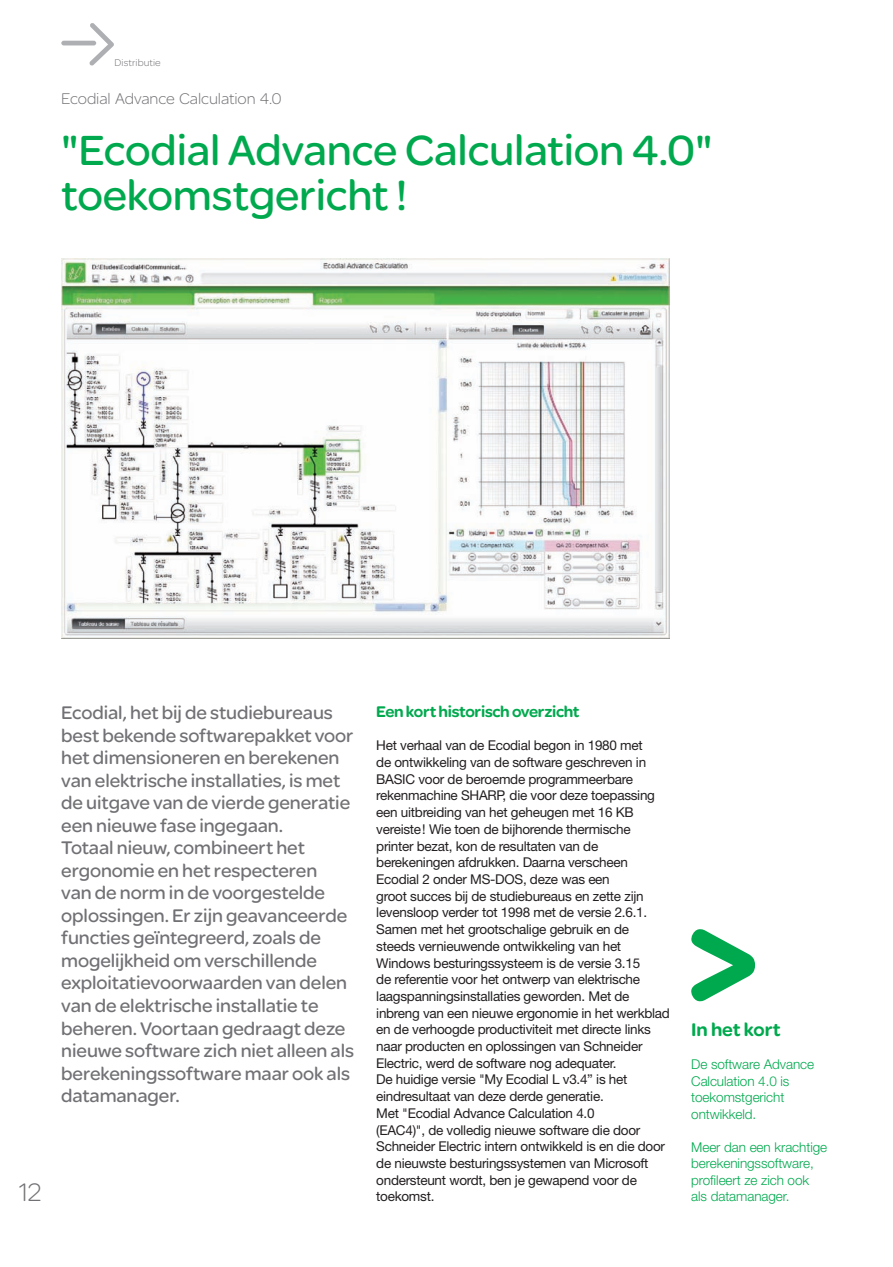
<style>
.page{position:relative;width:893px;height:1267px;background:#fff}
.page>*{position:absolute;margin:0;border:0;box-sizing:border-box;transform-origin:0 0}
.t1{font:45px "SE Optimist";letter-spacing:-.005em;color:#00a94e}
.t2{font:300 27px "SE Optimist";color:#717074}
.t3{font:19.5px/22.5px "SE Optimist";letter-spacing:-.005em;color:#717074}
.t4{font:900 19.5px "SE Optimist";letter-spacing:-.005em;color:#00a94e}
.t5{font:300 16.5px "SE Optimist";letter-spacing:-.005em;color:#717074}
.t6{font:900 16.5px "SE Optimist";letter-spacing:-.02em;color:#00a94e}
.t7{font:13.5px/16.6px "Helvetica Neue LT Std";letter-spacing:-.02em;color:#231f20}
.t8{font:300 13.5px/16.5px "Helvetica Neue LT Std";letter-spacing:-.005em;color:#00a94e}
.t9{font:300 10.5px "SE Optimist";letter-spacing:.01em;color:#717074}
</style>
<div class="page">
<hr style="left:61px;top:41px;width:35px;height:4px;background:#aeafb3;border-radius:2px">
<svg style="left:89px;top:23px;width:25px;height:43px"></svg>
<img style="left:61px;top:258px;width:608px;height:380px">
<svg style="left:691px;top:929px;width:63px;height:73px"></svg>
<p class="t9" style="left:114px;top:55px;width:48px">Distributie</p>
<p class="t5" style="left:61px;top:88px;width:222px">Ecodial Advance Calculation 4.0</p>
<p class="t1" style="left:61px;top:119px;width:652px">"Ecodial Advance Calculation 4.0"</p>
<h1 class="t1" style="left:61px;top:164px;width:347px">toekomstgericht !</h1>
<p class="t3" style="left:61px;top:701px;width:294px">Ecodial, het bij de studiebureaus best bekende softwarepakket voor het dimensioneren en berekenen van elektrische installaties, is met de uitgave van de vierde generatie een nieuwe fase ingegaan.<br>Totaal nieuw, combineert het ergonomie en het respecteren<br>van de norm in de voorgestelde oplossingen. Er zijn geavanceerde functies geïntegreerd, zoals de mogelijkheid om verschillende exploitatievoorwaarden van delen van de elektrische installatie te beheren. Voortaan gedraagt deze nieuwe software zich niet alleen als berekeningssoftware maar ook als datamanager.</p>
<p class="t6" style="left:376px;top:699px;width:205px">Een kort historisch overzicht</p>
<p class="t7" style="left:376px;top:737px;width:295px">Het verhaal van de Ecodial begon in 1980 met<br>de ontwikkeling van de software geschreven in BASIC voor de beroemde programmeerbare rekenmachine SHARP, die voor deze toepassing een uitbreiding van het geheugen met 16 KB vereiste! Wie toen de bijhorende thermische printer bezat, kon de resultaten van de berekeningen afdrukken. Daarna verscheen Ecodial 2 onder MS-DOS, deze was een<br>groot succes bij de studiebureaus en zette zijn levensloop verder tot 1998 met de versie 2.6.1.<br>Samen met het grootschalige gebruik en de steeds vernieuwende ontwikkeling van het Windows besturingssysteem is de versie 3.15<br>de referentie voor het ontwerp van elektrische laagspanningsinstallaties geworden. Met de inbreng van een nieuwe ergonomie in het werkblad en de verhoogde productiviteit met directe links naar producten en oplossingen van Schneider Electric, werd de software nog adequater.<br>De huidige versie "My Ecodial L v3.4” is het eindresultaat van deze derde generatie.<br>Met "Ecodial Advance Calculation 4.0<br>(EAC4)", de volledig nieuwe software die door Schneider Electric intern ontwikkeld is en die door de nieuwste besturingssystemen van Microsoft ondersteunt wordt, ben je gewapend voor de toekomst.</p>
<p class="t4" style="left:691px;top:1015px;width:91px">In het kort</p>
<p class="t8" style="left:691px;top:1055px;width:124px">De software Advance<br>Calculation 4.0 is toekomstgericht ontwikkeld.</p>
<p class="t8" style="left:691px;top:1138px;width:137px">Meer dan een krachtige berekeningssoftware, profileert ze zich ook</p>
<h2 class="t2" style="left:19px;top:1174px;width:24px">12</h2>
<p class="t8" style="left:691px;top:1187px;width:100px">als datamanager.</p>
</div>
